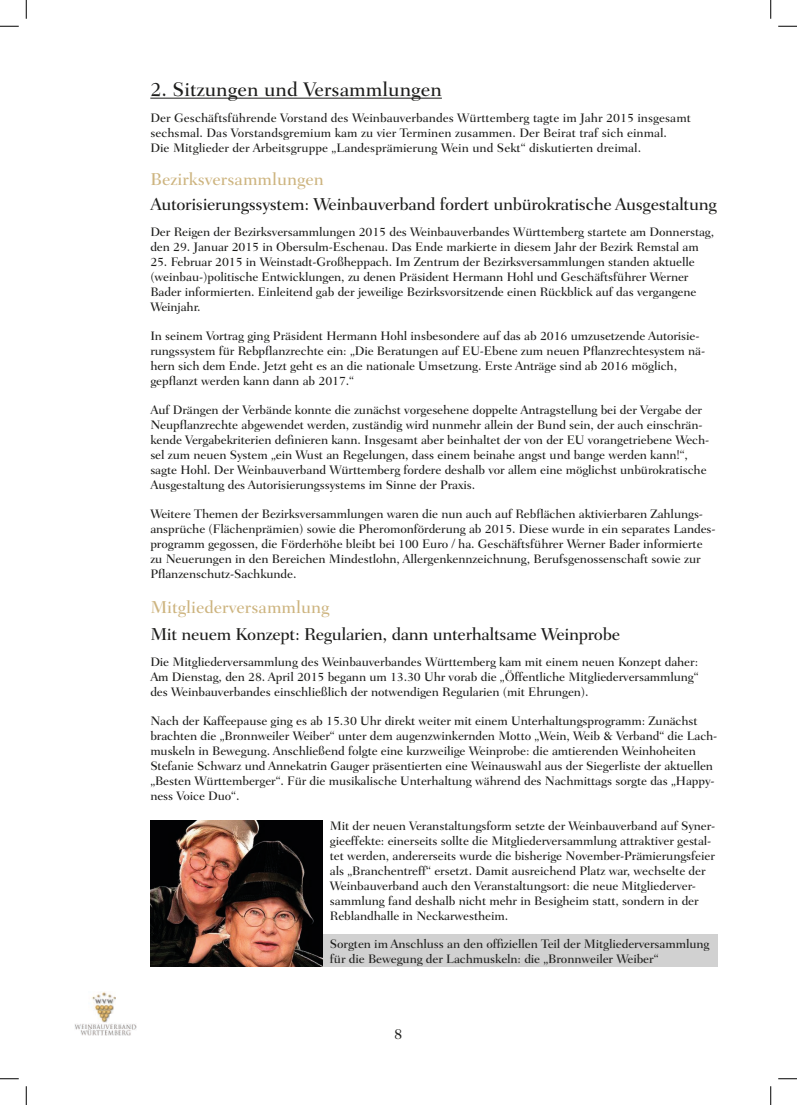
<style>
.page{position:relative;width:797px;height:1105px;background:#fff}
.page>*{position:absolute;margin:0;border:0;box-sizing:border-box;transform-origin:0 0}
.t1{font:500 20px "Fairfield LT";color:#1d1d1b}
.t2{font:500 17.5px "Fairfield LT";letter-spacing:-.02em;color:#1d1d1b}
.t3{font:500 17.5px "Fairfield LT";color:#cdb47f}
.t4{font:500 15px "Fairfield LT";color:#1d1d1b}
.t5{font:500 12.5px/15px "Fairfield LT";letter-spacing:-.01em;color:#1d1d1b}
</style>
<div class="page">
<img style="left:91px;top:992px;width:24px;height:31px">
<img style="left:75px;top:1024px;width:61px;height:6px">
<img style="left:81px;top:1029px;width:50px;height:6px">
<svg style="left:110px;top:1005px;width:5px;height:17px"></svg>
<div style="left:323px;top:934px;width:394px;height:32px;background:#d1d1d1"></div>
<hr style="left:150px;top:98px;width:292px;height:1px;background:#1d1d1b">
<img style="left:150px;top:821px;width:173px;height:145px">
<svg style="left:0;top:25px;width:19px;height:2px"></svg>
<svg style="left:778px;top:25px;width:19px;height:2px"></svg>
<svg style="left:0;top:1078px;width:19px;height:1px"></svg>
<svg style="left:778px;top:1078px;width:19px;height:1px"></svg>
<svg style="left:25px;top:0;width:2px;height:19px"></svg>
<svg style="left:25px;top:1086px;width:2px;height:19px"></svg>
<svg style="left:770px;top:0;width:1px;height:19px"></svg>
<svg style="left:770px;top:1086px;width:1px;height:19px"></svg>
<h1 class="t1" style="left:150px;top:78px;width:293px">2. Sitzungen und Versammlungen</h1>
<p class="t5" style="left:150px;top:110px;width:542px">Der Geschäftsführende Vorstand des Weinbauverbandes Württemberg tagte im Jahr 2015 insgesamt sechsmal. Das Vorstandsgremium kam zu vier Terminen zusammen. Der Beirat traf sich einmal.<br>Die Mitglieder der Arbeitsgruppe „Landesprämierung Wein und Sekt“ diskutierten dreimal.</p>
<h2 class="t3" style="left:150px;top:169px;width:175px">Bezirksversammlungen</h2>
<h2 class="t2" style="left:150px;top:194px;width:568px">Autorisierungssystem: Weinbauverband fordert unbürokratische Ausgestaltung</h2>
<p class="t5" style="left:150px;top:224px;width:565px">Der Reigen der Bezirksversammlungen 2015 des Weinbauverbandes Württemberg startete am Donnerstag, den 29. Januar 2015 in Obersulm-Eschenau. Das Ende markierte in diesem Jahr der Bezirk Remstal am</p>
<p class="t5" style="left:150px;top:254px;width:547px">25. Februar 2015 in Weinstadt-Großheppach. Im Zentrum der Bezirksversammlungen standen aktuelle (weinbau-)politische Entwicklungen, zu denen Präsident Hermann Hohl und Geschäftsführer Werner Bader informierten. Einleitend gab der jeweilige Bezirksvorsitzende einen Rückblick auf das vergangene Weinjahr.</p>
<p class="t5" style="left:150px;top:328px;width:556px">In seinem Vortrag ging Präsident Hermann Hohl insbesondere auf das ab 2016 umzusetzende Autorisie&shy;rungssystem für Rebpflanzrechte ein: „Die Beratungen auf EU-Ebene zum neuen Pflanzrechtesystem nä&shy;hern sich dem Ende. Jetzt geht es an die nationale Umsetzung. Erste Anträge sind ab 2016 möglich, gepflanzt werden kann dann ab 2017.“</p>
<p class="t5" style="left:150px;top:403px;width:560px">Auf Drängen der Verbände konnte die zunächst vorgesehene doppelte Antragstellung bei der Vergabe der Neupflanzrechte abgewendet werden, zuständig wird nunmehr allein der Bund sein, der auch einschrän&shy;kende Vergabekriterien definieren kann. Insgesamt aber beinhaltet der von der EU vorangetriebene Wech&shy;sel zum neuen System „ein Wust an Regelungen, dass einem beinahe angst und bange werden kann!“, sagte Hohl. Der Weinbauverband Württemberg fordere deshalb vor allem eine möglichst unbürokratische Ausgestaltung des Autorisierungssystems im Sinne der Praxis.</p>
<p class="t5" style="left:150px;top:507px;width:567px">Weitere Themen der Bezirksversammlungen waren die nun auch auf Rebflächen aktivierbaren Zahlungs&shy;ansprüche (Flächenprämien) sowie die Pheromonförderung ab 2015. Diese wurde in ein separates Landes&shy;programm gegossen, die Förderhöhe bleibt bei 100 Euro / ha. Geschäftsführer Werner Bader informierte zu Neuerungen in den Bereichen Mindestlohn, Allergenkennzeichnung, Berufsgenossenschaft sowie zur Pflanzenschutz-Sachkunde.</p>
<h2 class="t3" style="left:150px;top:597px;width:181px">Mitgliederversammlung</h2>
<h2 class="t2" style="left:150px;top:625px;width:471px">Mit neuem Konzept: Regularien, dann unterhaltsame Weinprobe</h2>
<p class="t5" style="left:150px;top:654px;width:550px;text-align:justify">Die Mitgliederversammlung des Weinbauverbandes Württemberg kam mit einem neuen Konzept daher:<br>Am Dienstag, den 28. April 2015 begann um 13.30 Uhr vorab die „Öffentliche Mitgliederversammlung“ des Weinbauverbandes einschließlich der notwendigen Regularien (mit Ehrungen).</p>
<p class="t5" style="left:150px;top:714px;width:568px">Nach der Kaffeepause ging es ab 15.30 Uhr direkt weiter mit einem Unterhaltungsprogramm: Zunächst brachten die „Bronnweiler Weiber“ unter dem augenzwinkernden Motto „Wein, Weib &amp; Verband“ die Lach&shy;muskeln in Bewegung. Anschließend folgte eine kurzweilige Weinprobe: die amtierenden Weinhoheiten Stefanie Schwarz und Annekatrin Gauger präsentierten eine Weinauswahl aus der Siegerliste der aktuellen „Besten Württemberger“. Für die musikalische Unterhaltung während des Nachmittags sorgte das „Happy&shy;ness Voice Duo“.</p>
<p class="t5" style="left:330px;top:818px;width:387px">Mit der neuen Veranstaltungsform setzte der Weinbauverband auf Syner&shy;gieeffekte: einerseits sollte die Mitgliederversammlung attraktiver gestal&shy;tet werden, andererseits wurde die bisherige November-Prämierungsfeier als „Branchentreff“ ersetzt. Damit ausreichend Platz war, wechselte der Weinbauverband auch den Veranstaltungsort: die neue Mitgliederver&shy;sammlung fand deshalb nicht mehr in Besigheim statt, sondern in der Reblandhalle in Neckarwestheim.</p>
<p class="t5" style="left:330px;top:936px;width:381px">Sorgten im Anschluss an den offiziellen Teil der Mitgliederversammlung für die Bewegung der Lachmuskeln: die „Bronnweiler Weiber“</p>
<p class="t4" style="left:394px;top:1025px;width:10px">8</p>
</div>
